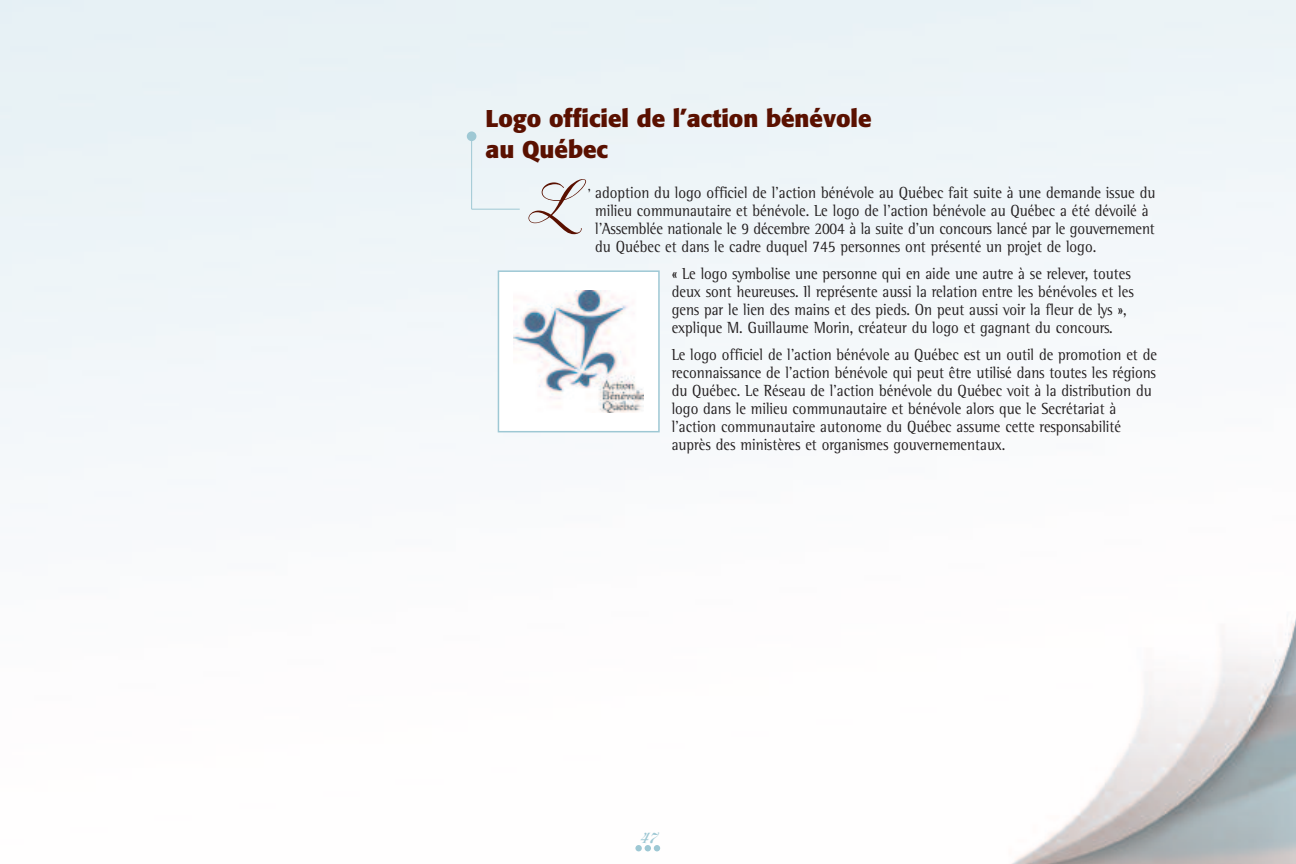
<style>
.page{position:relative;width:1296px;height:864px;background:#fff}
.page>*{position:absolute;margin:0;border:0;box-sizing:border-box;transform-origin:0 0}
.t1{font:300 61.05px "Poppl Residenz";color:#5a1000}
.t2{font:700 24px/30.3px "Formata";color:#5a1000}
.t3{font:21px "Poppl Residenz";color:#9ec8d4}
.t4{font:16.5px/18px "Rotis Semi Serif";color:#231f20;scale:.9 1}
.t5{font:16.5px "Rotis Semi Serif";color:#231f20;scale:.85 1}
</style>
<div class="page">
<div style="left:635px;top:845px;width:7px;height:6px;background:#9ec8d4;border-radius:50%"></div>
<svg style="left:645px;top:845px;width:15px;height:6px"></svg>
<hr style="left:472px;top:209px;width:48px;height:1px;background:#9ec8d4">
<hr style="left:471px;top:136px;width:1px;height:73px;background:#9ec8d4">
<div style="left:467px;top:131px;width:9px;height:10px;background:#9ec8d4;border-radius:50%"></div>
<img style="left:514px;top:290px;width:129px;height:123px">
<div style="left:498px;top:270px;width:162px;height:162px;border:2px solid #9ec8d4"></div>
<h2 class="t2" style="left:485px;top:106px;width:388px">Logo officiel de l’action bénévole au Québec</h2>
<h1 class="t1" style="left:525px;top:179px;width:42px">L</h1>
<p class="t5" style="left:588px;top:189px;width:5px">’</p>
<p class="t4" style="left:595px;top:185px;width:624px">adoption du logo officiel de l’action bénévole au Québec fait suite à une demande issue du milieu communautaire et bénévole. Le logo de l’action bénévole au Québec a été dévoilé à l’Assemblée nationale le 9 décembre 2004 à la suite d’un concours lancé par le gouvernement du Québec et dans le cadre duquel 745 personnes ont présenté un projet de logo.</p>
<p class="t4" style="left:672px;top:266px;width:515px">« Le logo symbolise une personne qui en aide une autre à se relever, toutes deux sont heureuses. Il représente aussi la relation entre les bénévoles et les gens par le lien des mains et des pieds. On peut aussi voir la fleur de lys », explique M. Guillaume Morin, créateur du logo et gagnant du concours.</p>
<p class="t4" style="left:672px;top:347px;width:541px">Le logo officiel de l’action bénévole au Québec est un outil de promotion et de reconnaissance de l’action bénévole qui peut être utilisé dans toutes les régions du Québec. Le Réseau de l’action bénévole du Québec voit à la distribution du logo dans le milieu communautaire et bénévole alors que le Secrétariat à l’action communautaire autonome du Québec assume cette responsabilité auprès des ministères et organismes gouvernementaux.</p>
<p class="t3" style="left:639px;top:828px;width:19px">47</p>
</div>
